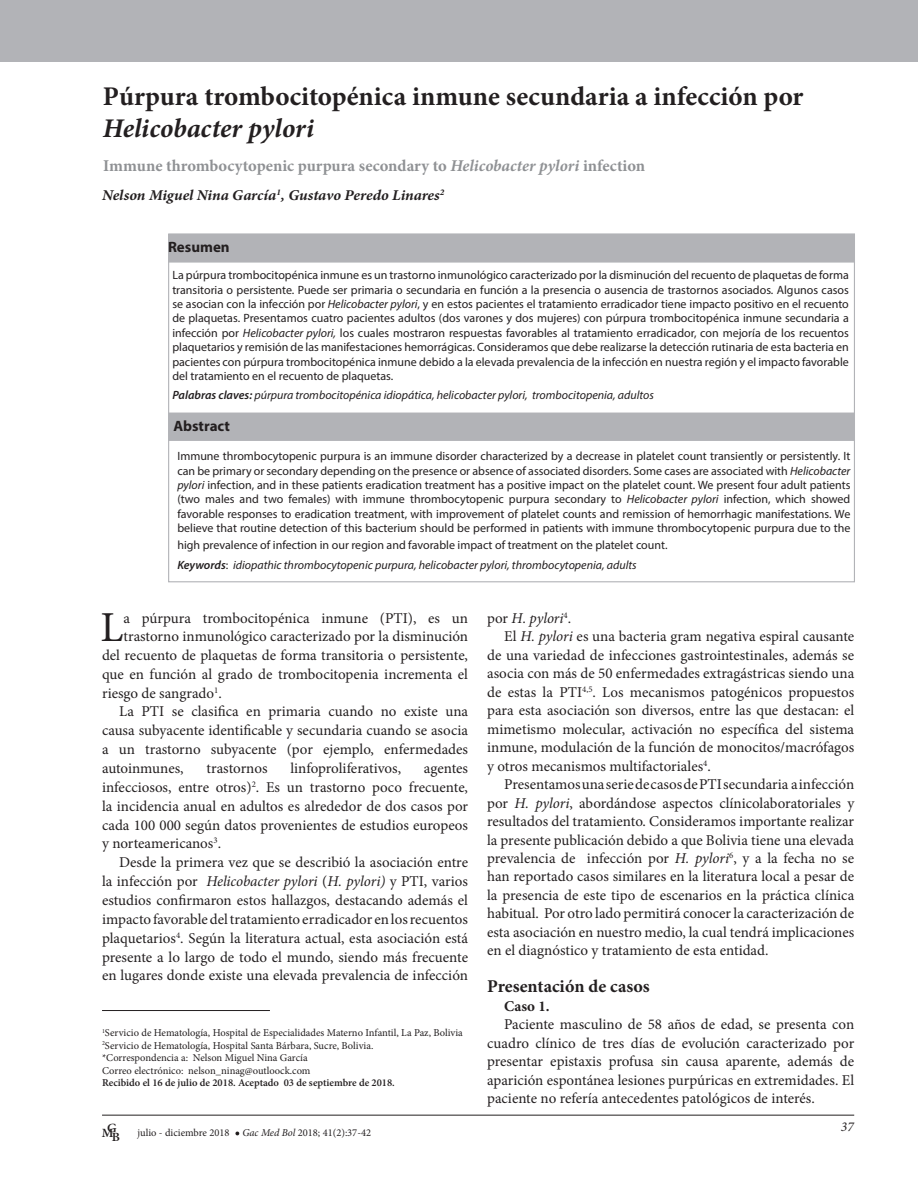
<style>
.page{position:relative;width:918px;height:1188px;background:#fff}
.page>*{position:absolute;margin:0;border:0;box-sizing:border-box;transform-origin:0 0}
.t1{font:42.75px "Minion Pro";color:#231f20}
.t2{font:700 27px/32.4px "Minion Pro";color:#231f20}
.t3{font:700 18px "Minion Pro";color:#231f20}
.t4{font:700 16.5px "Minion Pro";color:#8f9194}
.t5{font:15px/18.5px "Minion Pro";color:#231f20;text-align:justify}
.t6{font:italic 700 15px "Minion Pro";letter-spacing:-.005em;color:#231f20;scale:1.04 1}
.t7{font:700 15px "Myriad Pro";color:#231f20}
.t8{font:italic 15px "Minion Pro";letter-spacing:-.005em;color:#231f20}
.t9{font:700 15px "Minion Pro";color:#231f20}
.t10{font:italic 13.5px "Minion Pro";color:#231f20}
.t11{font:600 12.6px "Minion Pro";color:#231f20;scale:1.05 1}
.t12{font:12px/14.4px "Myriad Pro";color:#231f20;text-align:justify}
.t13{font:italic 12px "Myriad Pro";color:#231f20}
.t14{font:10.5px "Minion Pro";color:#231f20}
.t15{font:600 10.5px "Minion Pro";color:#231f20}
.s1{font-style:italic}
.s2{font-weight:600}
.s3{font-style:normal}
</style>
<div class="page">
<div style="left:0;top:1px;width:918px;height:61px;background:#b2b3b7"></div>
<hr style="left:102px;top:1115px;width:752px;height:1px;background:#231f20">
<svg style="left:235px;top:1132px;width:4px;height:3px"></svg>
<div style="left:168px;top:234px;width:687px;height:29px;background:#b2b3b7;border:2px solid #b2b3b7"></div>
<hr style="left:102px;top:1010px;width:168px;height:1px;background:#231f20">
<div style="left:168px;top:413px;width:687px;height:28px;background:#b2b3b7"></div>
<p class="t2" style="left:103px;top:80px;width:702px">Púrpura trombocitopénica inmune secundaria a infección por<br><span class="s1">Helicobacter pylori</span></p>
<p class="t4" style="left:103px;top:154px;width:544px">Immune thrombocytopenic purpura secondary to <span class="s1">Helicobacter pylori</span> infection</p>
<p class="t6" style="left:102px;top:184px;width:331px">Nelson Miguel Nina García<sup>1</sup>, Gustavo Peredo Linares<sup>2</sup></p>
<p class="t7" style="left:168px;top:237px;width:63px">Resumen</p>
<p class="t12" style="left:172px;top:268px;width:678px">La púrpura trombocitopénica inmune es un trastorno inmunológico caracterizado por la disminución del recuento de plaquetas de forma transitoria o persistente. Puede ser primaria o secundaria en función a la presencia o ausencia de trastornos asociados. Algunos casos se asocian con la infección por <span class="s1">Helicobacter pylori</span>, y en estos pacientes el tratamiento erradicador tiene impacto positivo en el recuento de plaquetas. Presentamos cuatro pacientes adultos (dos varones y dos mujeres) con púrpura trombocitopénica inmune secundaria a infección por <span class="s1">Helicobacter pylori,</span> los cuales mostraron respuestas favorables al tratamiento erradicador, con mejoría de los recuentos plaquetarios y remisión de las manifestaciones hemorrágicas. Consideramos que debe realizarse la detección rutinaria de esta bacteria en pacientes con púrpura trombocitopénica inmune debido a la elevada prevalencia de la infección en nuestra región y el impacto favorable del tratamiento en el recuento de plaquetas.</p>
<p class="t13" style="left:172px;top:387px;width:483px"><span class="s2">Palabras claves:</span> púrpura trombocitopénica idiopática, helicobacter pylori, trombocitopenia, adultos</p>
<p class="t7" style="left:173px;top:416px;width:58px">Abstract</p>
<p class="t12" style="left:177px;top:449px;width:675px">Immune thrombocytopenic purpura is an immune disorder characterized by a decrease in platelet count transiently or persistently. It can be primary or secondary depending on the presence or absence of associated disorders. Some cases are associated with <span class="s1">Helicobacter pylori</span> infection, and in these patients eradication treatment has a positive impact on the platelet count. We present four adult patients (two males and two females) with immune thrombocytopenic purpura secondary to <span class="s1">Helicobacter pylori</span> infection, which showed favorable responses to eradication treatment, with improvement of platelet counts and remission of hemorrhagic manifestations. We believe that routine detection of this bacterium should be performed in patients with immune thrombocytopenic purpura due to the</p>
<p class="t12" style="left:177px;top:537px;width:492px">high prevalence of infection in our region and favorable impact of treatment on the platelet count.</p>
<p class="t13" style="left:177px;top:558px;width:461px"><span class="s2">Keywords</span><span class="s3">:</span> idiopathic thrombocytopenic purpura, helicobacter pylori, thrombocytopenia, adults</p>
<p class="t1" style="left:101px;top:599px;width:24px">L</p>
<p class="t5" style="left:123px;top:609px;width:346px">a púrpura trombocitopénica inmune (PTI), es un</p>
<p class="t5" style="left:123px;top:627px;width:346px">trastorno inmunológico caracterizado por la disminución</p>
<p class="t5" style="left:102px;top:646px;width:368px">del recuento de plaquetas de forma transitoria o persistente,</p>
<p class="t5" style="left:102px;top:665px;width:367px">que en función al grado de trombocitopenia incrementa el</p>
<p class="t5" style="left:102px;top:684px;width:121px">riesgo de sangrado<sup>1</sup>.</p>
<p class="t5" style="left:102px;top:702px;width:368px;line-height:18.9px;text-indent:17px">La PTI se clasifica en primaria cuando no existe una causa subyacente identificable y secundaria cuando se asocia a un trastorno subyacente (por ejemplo, enfermedades autoinmunes,</p>
<p class="t5" style="left:207px;top:759px;width:63px">trastornos</p>
<p class="t5" style="left:290px;top:759px;width:112px">linfoproliferativos,</p>
<p class="t5" style="left:102px;top:759px;width:368px;line-height:18.9px;text-indent:322px">agentes infecciosos, entre otros)<sup>2</sup>. Es un trastorno poco frecuente, la incidencia anual en adultos es alrededor de dos casos por cada 100 000 según datos provenientes de estudios europeos y norteamericanos<sup>3</sup>.</p>
<p class="t5" style="left:102px;top:853px;width:368px;line-height:18.9px;text-indent:17px">Desde la primera vez que se describió la asociación entre la infección por <span class="s1">Helicobacter pylori</span> (<span class="s1">H. pylori)</span> y PTI, varios estudios confirmaron estos hallazgos, destacando además el impacto favorable del tratamiento erradicador en los recuentos plaquetarios<sup>4</sup>. Según la literatura actual, esta asociación está presente a lo largo de todo el mundo, siendo más frecuente en lugares donde existe una elevada prevalencia de infección</p>
<p class="t14" style="left:102px;top:1026px;width:362px"><sup>1</sup>Servicio de Hematología, Hospital de Especialidades Materno Infantil, La Paz, Bolivia</p>
<p class="t14" style="left:102px;top:1038px;width:273px"><sup>2</sup>Servicio de Hematología, Hospital Santa Bárbara, Sucre, Bolivia.</p>
<p class="t14" style="left:102px;top:1051px;width:207px">*Correspondencia a: Nelson Miguel Nina García</p>
<p class="t14" style="left:102px;top:1064px;width:210px">Correo electrónico: nelson_ninag@outloock.com</p>
<p class="t15" style="left:102px;top:1076px;width:294px">Recibido el 16 de julio de 2018. Aceptado 03 de septiembre de 2018.</p>
<p class="t8" style="left:487px;top:608px;width:86px"><span class="s3">por</span> H. pylori<sup>4</sup><span class="s3">.</span></p>
<p class="t5" style="left:487px;top:628px;width:369px;text-indent:17px">El <span class="s1">H. pylori</span> es una bacteria gram negativa espiral causante de una variedad de infecciones gastrointestinales, además se asocia con más de 50 enfermedades extragástricas siendo una de estas la PTI<sup>4,5</sup>. Los mecanismos patogénicos propuestos para esta asociación son diversos, entre las que destacan: el mimetismo molecular, activación no específica del sistema inmune, modulación de la función de monocitos/macrófagos y otros mecanismos multifactoriales<sup>4</sup>.</p>
<p class="t5" style="left:487px;top:775px;width:369px;text-indent:17px">Presentamos una serie de casos de PTI secundaria a infección por <span class="s1">H. pylori</span>, abordándose aspectos clínicolaboratoriales y resultados del tratamiento. Consideramos importante realizar la presente publicación debido a que Bolivia tiene una elevada prevalencia de infección por <span class="s1">H. pylori</span><sup>6</sup>, y a la fecha no se han reportado casos similares en la literatura local a pesar de la presencia de este tipo de escenarios en la práctica clínica habitual. Por otro lado permitirá conocer la caracterización de esta asociación en nuestro medio, la cual tendrá implicaciones en el diagnóstico y tratamiento de esta entidad.</p>
<p class="t3" style="left:487px;top:974px;width:164px">Presentación de casos</p>
<p class="t9" style="left:504px;top:995px;width:47px">Caso 1.</p>
<p class="t5" style="left:487px;top:1015px;width:369px;text-indent:17px">Paciente masculino de 58 años de edad, se presenta con cuadro clínico de tres días de evolución caracterizado por presentar epistaxis profusa sin causa aparente, además de aparición espontánea lesiones purpúricas en extremidades. El paciente no refería antecedentes patológicos de interés.</p>
<p class="t11" style="left:107px;top:1120px;width:11px">G</p>
<p class="t10" style="left:841px;top:1118px;width:14px">37</p>
<p class="t11" style="left:102px;top:1127px;width:19px">MB</p>
<p class="t14" style="left:138px;top:1125px;width:235px">julio - diciembre 2018 <span class="s1">Gac Med Bol</span> 2018; 41(2):37-42</p>
</div>
